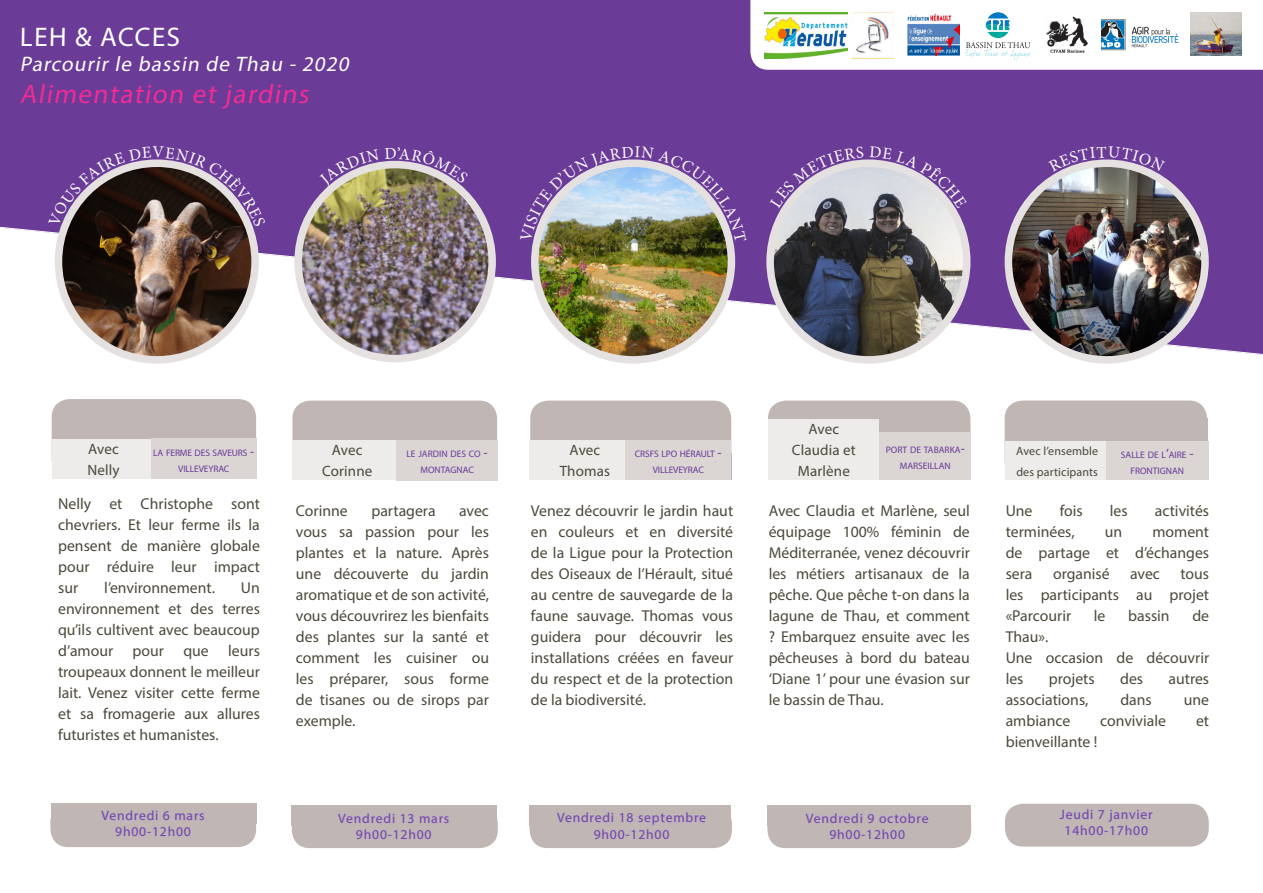
<style>
.page{position:relative;width:1263px;height:893px;background:#fff}
.page>*{position:absolute;margin:0;border:0;box-sizing:border-box;transform-origin:0 0}
.t1{font:italic 27px "Myriad Pro";color:#ed2d94}
.t2{font:27px "Myriad Pro";color:#fff}
.t3{font:italic 21px "Myriad Pro";color:#fff}
.t4{font:15.75px/21px "Myriad Pro";color:#4c493b;text-align:justify}
.t5{font:15px "Myriad Pro";letter-spacing:.01em;color:#4c493b}
.t6{font:13.5px "Myriad Pro";letter-spacing:.06em;color:#73489c}
.t7{font:12px/21px "Myriad Pro";letter-spacing:.01em;color:#4c493b}
.t8{font:9.45px/16.2px "Myriad Pro";letter-spacing:-.005em;color:#6a3b97;text-align:center}
.s1{font-size:13.5px}
</style>
<div class="page">
<svg style="left:0;top:0;width:1263px;height:355px;background:#7c53a4"></svg>
<div style="left:51px;top:804px;width:205px;height:20px;background:#c0b6b3"></div>
<div style="left:50px;top:804px;width:206px;height:43px;background:#c0b6b3;border-radius:18px"></div>
<div style="left:52px;top:399px;width:204px;height:79px;background:#c0b6b3;border-radius:18px"></div>
<svg style="left:101px;top:810px;width:104px;height:27px"></svg>
<div style="left:52px;top:439px;width:103px;height:39px;background:#eeebeb"></div>
<img style="left:58px;top:163px;width:197px;height:197px;border-radius:98px">
<div style="left:55px;top:159px;width:204px;height:205px;border:8px solid #e5e1e0;border-radius:50%"></div>
<div style="left:151px;top:439px;width:106px;height:40px;background:#dbd5d4"></div>
<div style="left:292px;top:805px;width:205px;height:21px;background:#c0b6b3"></div>
<div style="left:292px;top:805px;width:206px;height:43px;background:#c0b6b3;border-radius:18px"></div>
<div style="left:292px;top:401px;width:205px;height:79px;background:#c0b6b3;border-radius:18px"></div>
<svg style="left:338px;top:812px;width:111px;height:28px"></svg>
<div style="left:292px;top:440px;width:110px;height:40px;background:#eeebeb"></div>
<img style="left:298px;top:165px;width:194px;height:190px">
<div style="left:294px;top:160px;width:202px;height:203px;border:8px solid #e5e1e0;border-radius:50%"></div>
<div style="left:397px;top:440px;width:101px;height:40px;background:#dbd5d4"></div>
<div style="left:530px;top:805px;width:201px;height:21px;background:#c0b6b3"></div>
<div style="left:530px;top:805px;width:202px;height:43px;background:#c0b6b3;border-radius:18px"></div>
<div style="left:530px;top:401px;width:201px;height:79px;background:#c0b6b3;border-radius:18px"></div>
<img style="left:535px;top:163px;width:196px;height:197px;border-radius:97px">
<div style="left:531px;top:159px;width:204px;height:205px;border:8px solid #e5e1e0;border-radius:50%"></div>
<div style="left:767px;top:805px;width:203px;height:21px;background:#c0b6b3"></div>
<div style="left:767px;top:805px;width:204px;height:43px;background:#c0b6b3;border-radius:18px"></div>
<div style="left:768px;top:401px;width:202px;height:79px;background:#c0b6b3;border-radius:18px"></div>
<img style="left:770px;top:163px;width:197px;height:197px;border-radius:98px">
<div style="left:766px;top:159px;width:204px;height:205px;border:8px solid #e5e1e0;border-radius:50%"></div>
<div style="left:879px;top:432px;width:92px;height:48px;background:#dbd5d4"></div>
<svg style="left:750px;top:0;width:513px;height:70px"></svg>
<img style="left:765px;top:13px;width:82px;height:46px">
<svg style="left:557px;top:812px;width:149px;height:27px"></svg>
<svg style="left:805px;top:812px;width:124px;height:28px"></svg>
<div style="left:530px;top:440px;width:110px;height:39px;background:#eeebeb"></div>
<div style="left:768px;top:419px;width:111px;height:60px;background:#eeebeb"></div>
<img style="left:1091px;top:13px;width:93px;height:43px">
<div style="left:625px;top:440px;width:106px;height:40px;background:#dbd5d4"></div>
<div style="left:1005px;top:804px;width:204px;height:43px;background:#c0b6b3;border-radius:18px"></div>
<div style="left:1005px;top:401px;width:202px;height:78px;background:#c0b6b3;border-radius:18px"></div>
<svg style="left:1059px;top:809px;width:94px;height:27px"></svg>
<div style="left:1006px;top:441px;width:103px;height:39px;background:#eeebeb"></div>
<img style="left:1008px;top:163px;width:197px;height:192px">
<div style="left:1005px;top:159px;width:204px;height:205px;border:8px solid #e5e1e0;border-radius:50%"></div>
<div style="left:1106px;top:441px;width:103px;height:39px;background:#dbd5d4"></div>
<img style="left:908px;top:14px;width:52px;height:41px">
<img style="left:1043px;top:15px;width:57px;height:47px">
<img style="left:1190px;top:13px;width:51px;height:43px">
<svg style="left:48px;top:147px;width:218px;height:80px;background:#5d4169"></svg>
<svg style="left:320px;top:149px;width:59px;height:38px;background:#8e6f99"></svg>
<svg style="left:385px;top:147px;width:84px;height:36px;background:#7f6190"></svg>
<svg style="left:520px;top:147px;width:226px;height:95px;background:#8e81a6"></svg>
<svg style="left:770px;top:146px;width:93px;height:62px;background:#9981b5"></svg>
<svg style="left:869px;top:146px;width:98px;height:62px;background:#9982b3"></svg>
<svg style="left:1048px;top:146px;width:117px;height:26px;background:#8461a4"></svg>
<p class="t2" style="left:20px;top:20px;width:162px">LEH &amp; ACCES</p>
<p class="t3" style="left:20px;top:51px;width:335px">Parcourir le bassin de Thau - 2020</p>
<p class="t1" style="left:20px;top:78px;width:295px">Alimentation et jardins</p>
<p class="t5" style="left:88px;top:440px;width:32px">Avec</p>
<p class="t5" style="left:88px;top:461px;width:34px">Nelly</p>
<p class="t8" style="left:153px;top:444px;width:102px">LA FERME DES SAVEURS <span class="s1">-<br></span>VILLEVEYRAC</p>
<p class="t4" style="left:58px;top:493px;width:203px">Nelly et Christophe sont chevriers. Et leur ferme ils la pensent de manière globale pour réduire leur impact sur</p>
<p class="t4" style="left:104px;top:577px;width:112px">l’environnement.</p>
<p class="t4" style="left:58px;top:577px;width:203px;text-indent:183px">Un environnement et des terres qu’ils cultivent avec beaucoup d’amour pour que leurs troupeaux donnent le meilleur lait. Venez visiter cette ferme et sa fromagerie aux allures futuristes et humanistes.</p>
<p class="t6" style="left:101px;top:807px;width:105px">Vendredi 6 mars</p>
<p class="t6" style="left:115px;top:823px;width:77px">9h00-12h00</p>
<p class="t5" style="left:332px;top:441px;width:32px">Avec</p>
<p class="t5" style="left:322px;top:462px;width:52px">Corinne</p>
<p class="t8" style="left:406px;top:446px;width:83px">LE JARDIN DES CO <span class="s1">-<br></span>MONTAGNAC</p>
<p class="t4" style="left:296px;top:500px;width:53px">Corinne</p>
<p class="t4" style="left:371px;top:500px;width:66px">partagera</p>
<p class="t4" style="left:296px;top:500px;width:195px;text-indent:163px">avec vous sa passion pour les plantes et la nature. Après une découverte du jardin aromatique et de son activité, vous découvrirez les bienfaits des plantes sur la santé et comment les cuisiner ou les préparer, sous forme de tisanes ou de sirops par exemple.</p>
<p class="t6" style="left:338px;top:810px;width:113px">Vendredi 13 mars</p>
<p class="t6" style="left:356px;top:826px;width:77px">9h00-12h00</p>
<p class="t5" style="left:570px;top:441px;width:32px">Avec</p>
<p class="t5" style="left:560px;top:462px;width:52px">Thomas</p>
<p class="t8" style="left:635px;top:445px;width:88px">CRSFS LPO HÉRAULT <span class="s1">-<br></span>VILLEVEYRAC</p>
<p class="t4" style="left:531px;top:500px;width:204px">Venez découvrir le jardin haut en couleurs et en diversité de la Ligue pour la Protection des Oiseaux de l’Hérault, situé au centre de sauvegarde de la faune sauvage. Thomas vous guidera pour découvrir les installations créées en faveur du respect et de la protection de la biodiversité.</p>
<p class="t5" style="left:808px;top:419px;width:32px">Avec</p>
<p class="t5" style="left:792px;top:440px;width:65px">Claudia et</p>
<p class="t5" style="left:798px;top:461px;width:54px">Marlène</p>
<p class="t4" style="left:769px;top:500px;width:203px">Avec Claudia et Marlène, seul équipage 100% féminin de Méditerranée, venez découvrir les métiers artisanaux de la pêche. Que pêche t-on dans la lagune de Thau, et comment ? Embarquez ensuite avec les pêcheuses à bord du bateau ‘Diane 1’ pour une évasion sur le bassin de Thau.</p>
<p class="t8" style="left:886px;top:441px;width:80px">PORT DE TABARKA<span class="s1">-<br></span>MARSEILLAN</p>
<p class="t7" style="left:1016px;top:440px;width:83px">Avec l’ensemble des participants</p>
<p class="t8" style="left:1121px;top:446px;width:74px">SALLE DE L<span class="s1">’</span>AIRE <span class="s1">-</span></p>
<p class="t8" style="left:1130px;top:462px;width:55px">FRONTIGNAN</p>
<p class="t4" style="left:1006px;top:500px;width:28px">Une</p>
<p class="t4" style="left:1060px;top:500px;width:24px">fois</p>
<p class="t4" style="left:1110px;top:500px;width:19px">les</p>
<p class="t4" style="left:1155px;top:500px;width:56px">activités</p>
<p class="t4" style="left:1006px;top:521px;width:70px">terminées,</p>
<p class="t4" style="left:1105px;top:521px;width:19px">un</p>
<p class="t4" style="left:1006px;top:521px;width:205px;text-indent:147px">moment de partage et d’échanges sera</p>
<p class="t4" style="left:1053px;top:563px;width:58px">organisé</p>
<p class="t4" style="left:1130px;top:563px;width:31px">avec</p>
<p class="t4" style="left:1006px;top:563px;width:205px;text-indent:175px">tous les participants au projet «Parcourir</p>
<p class="t4" style="left:1094px;top:605px;width:13px">le</p>
<p class="t4" style="left:1128px;top:605px;width:43px">bassin</p>
<p class="t4" style="left:1192px;top:605px;width:18px">de</p>
<p class="t4" style="left:1006px;top:626px;width:44px">Thau».</p>
<p class="t4" style="left:1006px;top:647px;width:205px">Une occasion de découvrir les</p>
<p class="t4" style="left:1049px;top:668px;width:47px">projets</p>
<p class="t4" style="left:1120px;top:668px;width:25px">des</p>
<p class="t4" style="left:1168px;top:668px;width:42px">autres</p>
<p class="t4" style="left:1006px;top:689px;width:84px">associations,</p>
<p class="t4" style="left:1120px;top:689px;width:33px">dans</p>
<p class="t4" style="left:1184px;top:689px;width:27px">une</p>
<p class="t4" style="left:1006px;top:710px;width:66px">ambiance</p>
<p class="t4" style="left:1100px;top:710px;width:67px">conviviale</p>
<p class="t4" style="left:1196px;top:710px;width:15px">et</p>
<p class="t4" style="left:1006px;top:731px;width:93px">bienveillante !</p>
<p class="t6" style="left:557px;top:809px;width:150px">Vendredi 18 septembre</p>
<p class="t6" style="left:594px;top:826px;width:77px">9h00-12h00</p>
<p class="t6" style="left:806px;top:810px;width:124px">Vendredi 9 octobre</p>
<p class="t6" style="left:829px;top:826px;width:77px">9h00-12h00</p>
<p class="t6" style="left:1060px;top:806px;width:94px">Jeudi 7 janvier</p>
<p class="t6" style="left:1064px;top:822px;width:85px">14h00-17h00</p>
</div>
